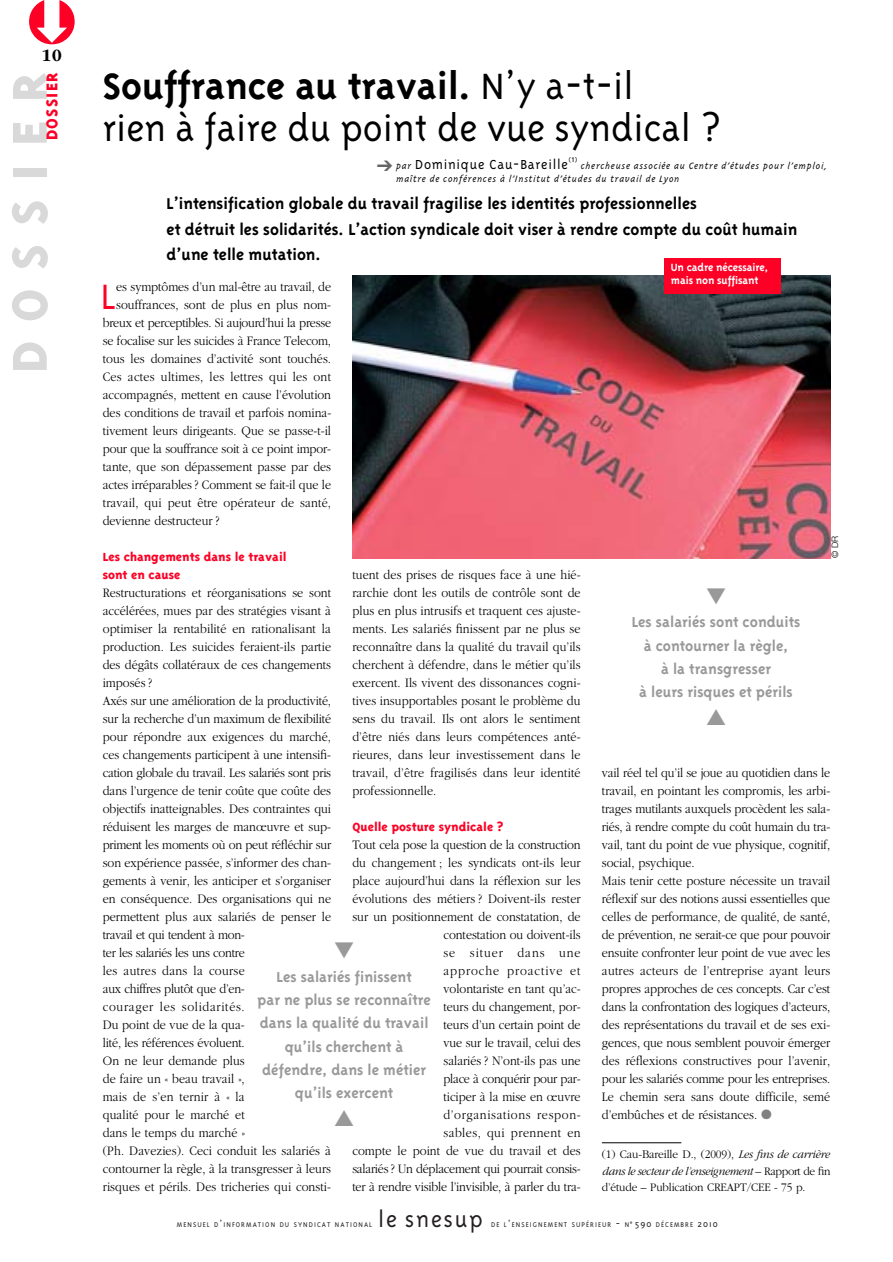
<style>
.page{position:relative;width:893px;height:1262px;background:#fff}
.page>*{position:absolute;margin:0;border:0;box-sizing:border-box;transform-origin:0 0}
.t1{font:800 56.25px "Triplex";letter-spacing:.335em;color:#d9d9d9}
.t2{font:300 42px/42px "Triplex";color:#000}
.t3{font:300 40.5px "Triplex";color:#fc0125}
.t4{font:300 25.5px "Triplex";letter-spacing:.07em;color:#231f20}
.t5{font:700 18px/25.5px "Triplex";color:#000}
.t6{font:800 18px "Triplex";letter-spacing:.065em;color:#fc0125}
.t7{font:700 18px "Garamond";color:#000}
.t8{font:700 16.5px/23.2px "Triplex";color:#999;text-align:center}
.t9{font:300 15px "Triplex";letter-spacing:.05em;color:#000}
.t10{font:300 13.5px/18px "Garamond";color:#000;scale:.9 1}
.t11{font:800 13.5px/18px "Triplex";color:#fc0125}
.t12{font:300 13.5px "Garamond";letter-spacing:-.02em;color:#000;scale:.9 1}
.t13{font:300 13.5px "Garamond";letter-spacing:.025em;color:#000;scale:.9 1}
.t14{font:300 12px/16.5px "Garamond";letter-spacing:-.01em;color:#000;text-align:justify;scale:.95 1}
.t15{font:700 12px/13.5px "Triplex";letter-spacing:-.01em;color:#fff}
.t16{font:italic 300 10.5px/13.5px "Triplex";letter-spacing:.05em;color:#000}
.t17{font:300 9px "Helvetica Neue";color:#000}
.t18{font:300 7.8px "Triplex";letter-spacing:.135em;color:#231f20}
.t19{font:300 6.75px "Triplex";color:#000}
.s1{font-weight:700}
.s2{color:#666}
.s3{font-style:italic;font-size:10.5px}
.s4{font-family:"Frutiger";font-weight:400}
.s5{color:#808080}
.s6{font-style:italic}
.s7{font-size:10.5px}
</style>
<div class="page">
<hr style="left:602px;top:1142px;width:79px;height:1px;background:#000">
<img style="left:352px;top:275px;width:478px;height:283px">
<div style="left:664px;top:258px;width:117px;height:35px;background:#fc0125"></div>
<h3 class="t7" style="left:42px;top:48px;width:22px">10</h3>
<h1 class="t1" style="left:8px;top:373px;width:302px;rotate:-90deg">DOSSIER</h1>
<h3 class="t6" style="left:45px;top:140px;width:69px;rotate:-90deg">DOSSIER</h3>
<h2 class="t2" style="left:103px;top:68px;width:619px"><span class="s1">Souffrance au travail.</span> N’y a-t-il<br>rien à faire du point de vue syndical ?</h2>
<p class="t9" style="left:377px;top:158px;width:193px"><span class="s2">➔</span> <span class="s3">par</span> Dominique Cau-Bareille</p>
<p class="t19" style="left:568px;top:157px;width:10px">(<span class="s4">1</span>)</p>
<p class="t16" style="left:396px;top:160px;width:432px;text-indent:185px">chercheuse associée au Centre d’études pour l’emploi, maître de conférences à l’Institut d’études du travail de Lyon</p>
<h3 class="t5" style="left:166px;top:192px;width:632px">L’intensification globale du travail fragilise les identités professionnelles<br>et détruit les solidarités. L’action syndicale doit viser à rendre compte du coût humain d’une telle mutation.</h3>
<p class="t15" style="left:671px;top:261px;width:99px">Un cadre nécessaire, mais non suffisant</p>
<h3 class="t3" style="left:101px;top:281px;width:16px">L</h3>
<p class="t10" style="left:116px;top:278px;width:240px">es symptômes d’un mal-être au travail, de</p>
<p class="t10" style="left:116px;top:296px;width:240px">souffrances, sont de plus en plus nom-</p>
<p class="t12" style="left:103px;top:317px;width:255px">breux et perceptibles. Si aujourd’hui la presse</p>
<p class="t10" style="left:103px;top:332px;width:255px">se focalise sur les suicides à France Telecom,</p>
<p class="t10" style="left:103px;top:350px;width:255px">tous les domaines d’activité sont touchés.</p>
<p class="t13" style="left:103px;top:371px;width:255px">Ces actes ultimes, les lettres qui les ont</p>
<p class="t10" style="left:103px;top:386px;width:255px">accompagnés, mettent en cause l’évolution</p>
<p class="t10" style="left:103px;top:404px;width:255px">des conditions de travail et parfois nomina-</p>
<p class="t10" style="left:103px;top:422px;width:255px">tivement leurs dirigeants. Que se passe-t-il</p>
<p class="t10" style="left:103px;top:440px;width:255px">pour que la souffrance soit à ce point impor-</p>
<p class="t10" style="left:103px;top:458px;width:255px">tante, que son dépassement passe par des</p>
<p class="t10" style="left:103px;top:476px;width:255px">actes irréparables ? Comment se fait-il que le</p>
<p class="t10" style="left:103px;top:494px;width:255px">travail, qui peut être opérateur de santé,</p>
<p class="t10" style="left:103px;top:512px;width:131px">devienne destructeur ?</p>
<p class="t11" style="left:103px;top:548px;width:185px">Les changements dans le travail sont en cause</p>
<p class="t10" style="left:103px;top:584px;width:255px">Restructurations et réorganisations se sont accélérées, mues par des stratégies visant à optimiser la rentabilité en rationalisant la production. Les suicides feraient-ils partie des dégâts collatéraux de ces changements imposés ?<br>Axés sur une amélioration de la productivité, sur la recherche d’un maximum de flexibilité pour répondre aux exigences du marché, ces changements participent à une intensifi&shy;cation globale du travail. Les salariés sont pris dans l’urgence de tenir coûte que coûte des objectifs inatteignables. Des contraintes qui réduisent les marges de manœuvre et sup&shy;priment les moments où on peut réfléchir sur son expérience passée, s’informer des chan&shy;gements à venir, les anticiper et s’organiser en conséquence. Des organisations qui ne permettent plus aux salariés de penser le travail et qui tendent à mon-<br>ter les salariés les uns contre<br>les autres dans la course<br>aux chiffres plutôt que d’en-<br>courager les solidarités.<br>Du point de vue de la qua-<br>lité, les références évoluent.<br>On ne leur demande plus<br>de faire un « beau travail »,<br>mais de s’en ternir à « la<br>qualité pour le marché et<br>dans le temps du marché »<br>(Ph. Davezies). Ceci conduit les salariés à contourner la règle, à la transgresser à leurs risques et périls. Des tricheries qui consti-</p>
<p class="t17" style="left:831px;top:558px;width:23px;rotate:-90deg">© DR</p>
<p class="t10" style="left:352px;top:566px;width:255px;text-align:justify">tuent des prises de risques face à une hié&shy;rarchie dont les outils de contrôle sont de plus en plus intrusifs et traquent ces ajuste&shy;ments. Les salariés finissent par ne plus se reconnaître dans la qualité du travail qu’ils cherchent à défendre, dans le métier qu’ils exercent. Ils vivent des dissonances cogni&shy;tives insupportables posant le problème du sens du travail. Ils ont alors le sentiment d’être niés dans leurs compétences anté&shy;rieures, dans leur investissement dans le travail, d’être fragilisés dans leur identité professionnelle.</p>
<p class="t11" style="left:352px;top:818px;width:152px">Quelle posture syndicale ?</p>
<p class="t10" style="left:352px;top:836px;width:255px;text-align:right">Tout cela pose la question de la construction du changement ; les syndicats ont-ils leur place aujourd’hui dans la réflexion sur les évolutions des métiers ? Doivent-ils rester sur un positionnement de constatation, de contestation ou doivent-ils<br>se situer dans une<br>approche proactive et<br>volontariste en tant qu’ac-<br>teurs du changement, por-<br>teurs d’un certain point de<br>vue sur le travail, celui des<br>salariés ? N’ont-ils pas une<br>place à conquérir pour par-<br>ticiper à la mise en œuvre<br>d’organisations respon-<br>sables, qui prennent en<br>compte le point de vue du travail et des salariés ? Un déplacement qui pourrait consis&shy;ter à rendre visible l’invisible, à parler du tra-</p>
<p class="t8" style="left:631px;top:612px;width:170px">Les salariés sont conduits à contourner la règle,<br>à la transgresser<br>à leurs risques et périls</p>
<p class="t10" style="left:602px;top:764px;width:255px">vail réel tel qu’il se joue au quotidien dans le travail, en pointant les compromis, les arbi&shy;trages mutilants auxquels procèdent les sala&shy;riés, à rendre compte du coût humain du tra&shy;vail, tant du point de vue physique, cognitif, social, psychique.<br>Mais tenir cette posture nécessite un travail réflexif sur des notions aussi essentielles que celles de performance, de qualité, de santé, de prévention, ne serait-ce que pour pouvoir ensuite confronter leur point de vue avec les autres acteurs de l’entreprise ayant leurs propres approches de ces concepts. Car c’est dans la confrontation des logiques d’acteurs, des représentations du travail et de ses exi&shy;gences, que nous semblent pouvoir émerger des réflexions constructives pour l’avenir, pour les salariés comme pour les entreprises.<br>Le chemin sera sans doute difficile, semé d’embûches et de résistances. <span class="s5">●</span></p>
<p class="t14" style="left:602px;top:1146px;width:242px">(1) Cau-Bareille D., (2009), <span class="s6">Les fins de carrière dans le secteur de l’enseignement</span> – Rapport de fin d’étude – Publication CREAPT/CEE - 75 p.</p>
<p class="t8" style="left:257px;top:966px;width:175px">Les salariés finissent<br>par ne plus se reconnaître dans la qualité du travail qu’ils cherchent à défendre, dans le métier qu’ils exercent</p>
<p class="t18" style="left:177px;top:1221px;width:197px">MENSUEL D<span class="s7">’</span>INFORMATION DU SYNDICAT NATIONAL</p>
<h3 class="t4" style="left:378px;top:1209px;width:106px">le snesup</h3>
<p class="t18" style="left:491px;top:1221px;width:228px">DE L<span class="s7">’</span>ENSEIGNEMENT SUPÉRIEUR <span class="s7">-</span> N<span class="s7">˚590</span> DÉCEMBRE <span class="s7">2010</span></p>
</div>
